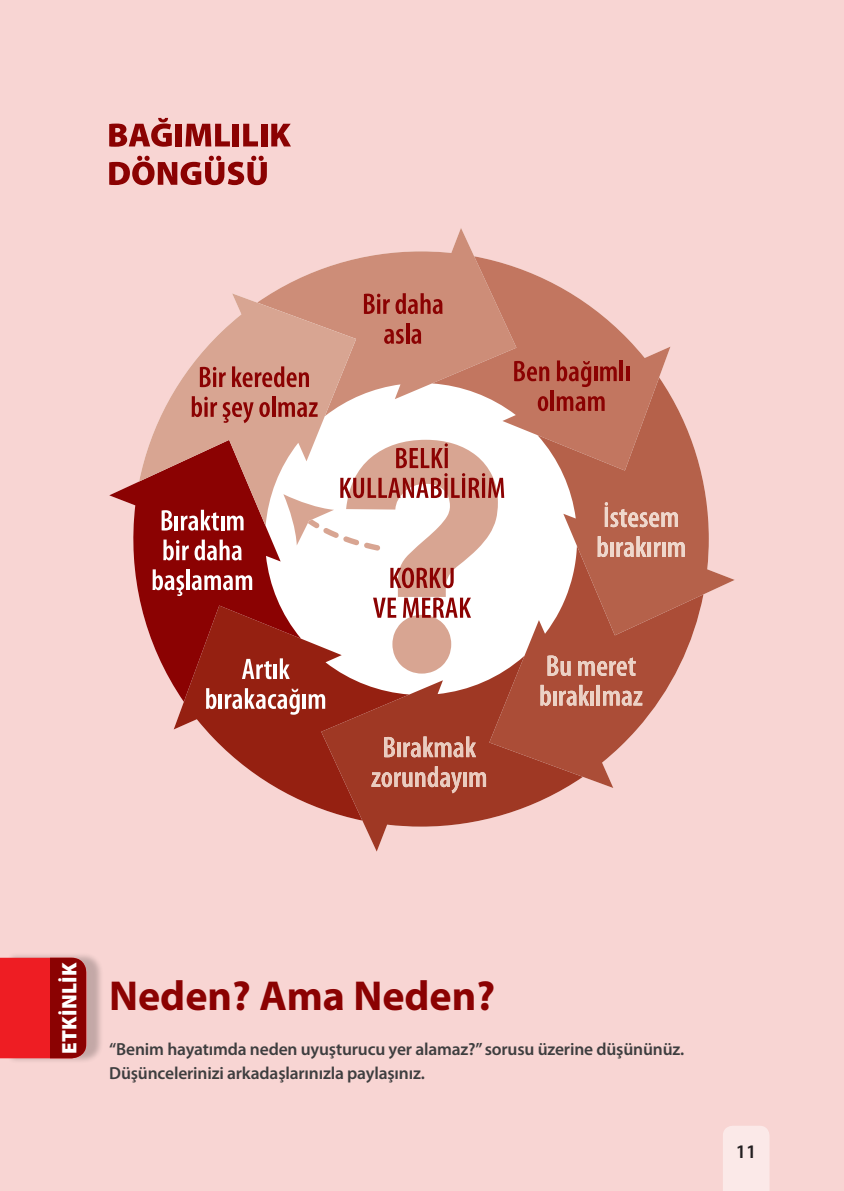
<style>
.page{position:relative;width:844px;height:1191px;background:#fff}
.page>*{position:absolute;margin:0;border:0;box-sizing:border-box;transform-origin:0 0}
.t1{font:700 42px "Myriad Pro";color:#8b0202}
.t2{font:900 21px "Myriad Pro";letter-spacing:.01em;color:#fff}
.t3{font:600 19.25px "Myriad Pro";color:#231f20}
.t4{font:600 17.5px/24.5px "Myriad Pro";letter-spacing:-.01em;color:#3e3e3f}
</style>
<div class="page">
<div style="left:0;top:0;width:843px;height:1191px;background:#f8d5d3"></div>
<div style="left:723px;top:1126px;width:46px;height:65px;background:#fbe9e8"></div>
<svg style="left:109px;top:118px;width:63px;height:29px"></svg>
<div style="left:175px;top:124px;width:7px;height:22px;background:#8b0202"></div>
<svg style="left:185px;top:124px;width:45px;height:22px"></svg>
<div style="left:233px;top:124px;width:6px;height:22px;background:#8b0202"></div>
<svg style="left:243px;top:124px;width:15px;height:22px"></svg>
<div style="left:261px;top:124px;width:6px;height:22px;background:#8b0202"></div>
<svg style="left:271px;top:124px;width:20px;height:22px"></svg>
<svg style="left:109px;top:156px;width:158px;height:29px"></svg>
<div style="left:173px;top:347px;width:498px;height:383px;background:#fff"></div>
<svg style="left:272px;top:228px;width:202px;height:188px;fill:#cd8d78"></svg>
<svg style="left:432px;top:256px;width:238px;height:214px"></svg>
<svg style="left:537px;top:377px;width:172px;height:169px;background:#c78472"></svg>
<svg style="left:504px;top:546px;width:167px;height:242px"></svg>
<svg style="left:360px;top:656px;width:222px;height:195px"></svg>
<svg style="left:174px;top:679px;width:235px;height:141px"></svg>
<svg style="left:109px;top:481px;width:192px;height:221px"></svg>
<svg style="left:139px;top:293px;width:217px;height:233px;fill:#d8a592"></svg>
<svg style="left:200px;top:367px;width:26px;height:20px"></svg>
<svg style="left:232px;top:366px;width:77px;height:21px;background:#b86257"></svg>
<svg style="left:191px;top:396px;width:62px;height:27px;background:#c07466"></svg>
<svg style="left:259px;top:402px;width:11px;height:15px"></svg>
<hr style="left:272px;top:396px;width:3px;height:21px;background:#8b0202">
<svg style="left:278px;top:402px;width:39px;height:15px"></svg>
<svg style="left:364px;top:294px;width:25px;height:20px"></svg>
<svg style="left:395px;top:293px;width:47px;height:21px"></svg>
<svg style="left:384px;top:329px;width:19px;height:15px"></svg>
<hr style="left:406px;top:323px;width:3px;height:21px;background:#8b0202">
<svg style="left:411px;top:329px;width:10px;height:15px"></svg>
<svg style="left:514px;top:361px;width:35px;height:20px"></svg>
<svg style="left:556px;top:360px;width:35px;height:27px"></svg>
<hr style="left:594px;top:366px;width:3px;height:15px;background:#8b0202">
<svg style="left:600px;top:366px;width:16px;height:15px"></svg>
<hr style="left:619px;top:360px;width:3px;height:21px;background:#8b0202">
<svg style="left:625px;top:366px;width:4px;height:15px"></svg>
<svg style="left:537px;top:396px;width:11px;height:15px"></svg>
<hr style="left:550px;top:390px;width:3px;height:21px;background:#8b0202">
<svg style="left:556px;top:396px;width:48px;height:15px"></svg>
<svg style="left:242px;top:659px;width:30px;height:20px"></svg>
<hr style="left:273px;top:664px;width:4px;height:15px;background:#fff">
<svg style="left:206px;top:688px;width:10px;height:21px"></svg>
<hr style="left:219px;top:694px;width:3px;height:15px;background:#fff">
<svg style="left:225px;top:688px;width:75px;height:26px;background:#b86a60"></svg>
<hr style="left:302px;top:694px;width:4px;height:15px;background:#fff">
<svg style="left:308px;top:694px;width:17px;height:15px"></svg>
<svg style="left:161px;top:510px;width:11px;height:20px"></svg>
<hr style="left:175px;top:516px;width:3px;height:14px;background:#fff">
<svg style="left:181px;top:510px;width:38px;height:20px"></svg>
<hr style="left:221px;top:516px;width:3px;height:14px;background:#fff">
<svg style="left:227px;top:515px;width:16px;height:15px"></svg>
<svg style="left:163px;top:539px;width:78px;height:21px;background:#b96666"></svg>
<svg style="left:152px;top:569px;width:32px;height:27px"></svg>
<hr style="left:186px;top:569px;width:3px;height:21px;background:#fff">
<svg style="left:192px;top:575px;width:60px;height:15px"></svg>
<svg style="left:280px;top:440px;width:224px;height:239px;background:#e7cbc6"></svg>
<svg style="left:604px;top:502px;width:73px;height:25px"></svg>
<svg style="left:540px;top:536px;width:194px;height:193px"></svg>
<svg style="left:384px;top:737px;width:11px;height:20px"></svg>
<hr style="left:397px;top:742px;width:3px;height:15px;background:#eacbbe">
<svg style="left:403px;top:736px;width:73px;height:21px;background:#c17c6b"></svg>
<svg style="left:371px;top:766px;width:90px;height:27px;background:#b86b59"></svg>
<hr style="left:463px;top:772px;width:3px;height:15px;background:#eacbbe">
<svg style="left:469px;top:772px;width:17px;height:15px"></svg>
<div style="left:7px;top:952px;width:97px;height:112px;background:#231f20;opacity:.25"></div>
<div style="left:0;top:957px;width:50px;height:101px;background:#ee1d23"></div>
<div style="left:50px;top:957px;width:36px;height:101px;background:#8b0202"></div>
<p class="t2" style="left:58px;top:1053px;width:92px;rotate:-90deg">ETKİNLİK</p>
<h1 class="t1" style="left:109px;top:974px;width:387px">Neden? Ama Neden?</h1>
<p class="t4" style="left:109px;top:1037px;width:576px">“Benim hayatımda neden uyuşturucu yer alamaz?” sorusu üzerine düşününüz.<br>Düşüncelerinizi arkadaşlarınızla paylaşınız.</p>
<p class="t3" style="left:735px;top:1141px;width:22px">11</p>
</div>
